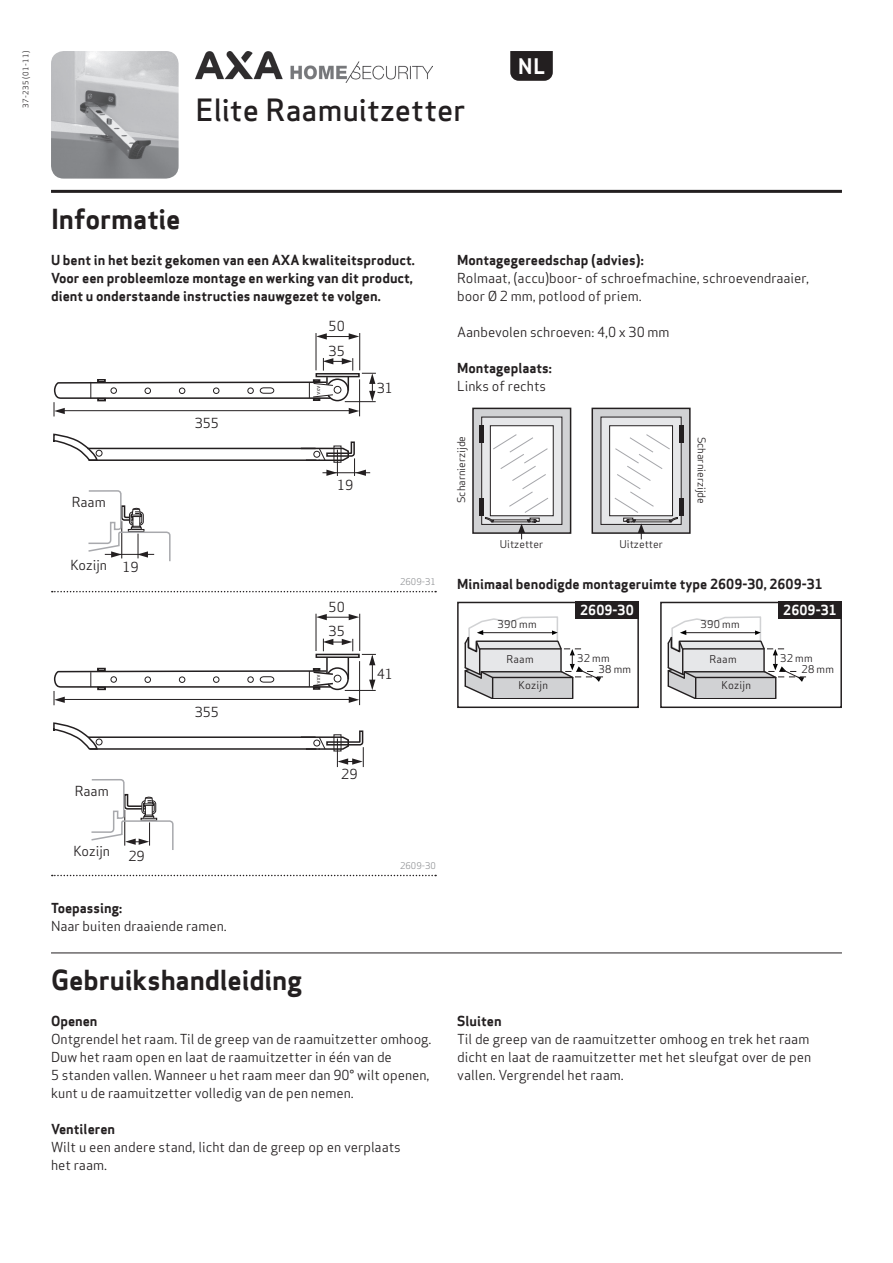
<style>
.page{position:relative;width:893px;height:1263px;background:#fff}
.page>*{position:absolute;margin:0;border:0;box-sizing:border-box;transform-origin:0 0}
.t1{font:500 30px "Apex Sans";letter-spacing:.005em;color:#231f20}
.t2{font:700 27px "Apex Sans";letter-spacing:-.005em;color:#231f20}
.t3{font:700 21px "Apex Sans";color:#fff}
.t4{font:13.5px/18px "Apex Sans";color:#231f20}
.t5{font:700 13.5px/18px "Apex Sans";color:#231f20}
.t6{font:13.5px "Apex Sans Book T";color:#231f20}
.t7{font:700 13.5px "Apex Sans";color:#fff}
.t8{font:10.5px "Apex Sans";color:#231f20}
.t9{font:9px "Apex Sans";color:#939598}
.t10{font:7.5px "Apex Sans";letter-spacing:.05em;color:#231f20}
</style>
<div class="page">
<hr style="left:51px;top:190px;width:791px;height:3px;background:#231f20">
<hr style="left:51px;top:952px;width:791px;height:1px;background:#231f20">
<img style="left:51px;top:51px;width:128px;height:128px">
<div style="left:96px;top:450px;width:6px;height:7px;border:1px solid #231f20;border-radius:50%"></div>
<hr style="left:87px;top:448px;width:229px;height:1px;background:#231f20">
<hr style="left:89px;top:459px;width:227px;height:2px;background:#231f20">
<svg style="left:53px;top:434px;width:46px;height:27px"></svg>
<hr style="left:316px;top:333px;width:1px;height:37px;background:#231f20">
<hr style="left:359px;top:333px;width:1px;height:37px;background:#231f20">
<hr style="left:322px;top:472px;width:48px;height:1px;background:#231f20">
<svg style="left:299px;top:441px;width:67px;height:35px"></svg>
<svg style="left:316px;top:333px;width:43px;height:7px"></svg>
<div style="left:334px;top:446px;width:7px;height:17px;border:1px solid #231f20"></div>
<svg style="left:53px;top:358px;width:323px;height:58px"></svg>
<div style="left:111px;top:387px;width:6px;height:7px;border:1px solid #231f20;border-radius:50%"></div>
<div style="left:247px;top:388px;width:7px;height:6px;border:1px solid #231f20;border-radius:50%"></div>
<svg style="left:88px;top:490px;width:83px;height:72px"></svg>
<hr style="left:88px;top:736px;width:228px;height:2px;background:#231f20">
<hr style="left:90px;top:748px;width:226px;height:2px;background:#231f20">
<svg style="left:53px;top:723px;width:49px;height:27px"></svg>
<hr style="left:316px;top:614px;width:1px;height:37px;background:#231f20">
<hr style="left:359px;top:614px;width:1px;height:37px;background:#231f20">
<svg style="left:299px;top:730px;width:65px;height:37px"></svg>
<svg style="left:316px;top:614px;width:43px;height:6px"></svg>
<div style="left:334px;top:734px;width:7px;height:17px;border:1px solid #231f20"></div>
<svg style="left:53px;top:639px;width:323px;height:66px"></svg>
<svg style="left:91px;top:779px;width:83px;height:71px"></svg>
<svg style="left:465px;top:616px;width:138px;height:83px"></svg>
<svg style="left:668px;top:616px;width:139px;height:83px"></svg>
<div style="left:575px;top:602px;width:64px;height:17px;background:#231f20"></div>
<div style="left:457px;top:602px;width:182px;height:106px;border:2px solid #231f20"></div>
<div style="left:660px;top:602px;width:182px;height:106px;border:2px solid #231f20"></div>
<div style="left:778px;top:602px;width:64px;height:17px;background:#231f20"></div>
<div style="left:473px;top:408px;width:98px;height:125px;background:#d1d2d4"></div>
<div style="left:472px;top:408px;width:99px;height:126px;border:2px solid #231f20"></div>
<div style="left:482px;top:417px;width:80px;height:107px;background:#e6e7e9"></div>
<div style="left:481px;top:417px;width:81px;height:108px;border:1px solid #231f20"></div>
<div style="left:490px;top:426px;width:63px;height:90px;background:#fff"></div>
<div style="left:490px;top:425px;width:64px;height:91px;border:1px solid #231f20"></div>
<div style="left:479px;top:426px;width:5px;height:17px;background:#231f20"></div>
<div style="left:479px;top:499px;width:5px;height:17px;background:#231f20"></div>
<div style="left:592px;top:408px;width:98px;height:125px;background:#d1d2d4"></div>
<div style="left:591px;top:408px;width:100px;height:126px;border:2px solid #231f20"></div>
<div style="left:601px;top:417px;width:80px;height:107px;background:#e6e7e9"></div>
<div style="left:601px;top:417px;width:81px;height:108px;border:1px solid #231f20"></div>
<div style="left:610px;top:426px;width:62px;height:90px;background:#fff"></div>
<div style="left:609px;top:425px;width:64px;height:91px;border:1px solid #231f20"></div>
<hr style="left:679px;top:426px;width:4px;height:17px;background:#231f20">
<hr style="left:679px;top:499px;width:4px;height:17px;background:#231f20">
<svg style="left:485px;top:434px;width:69px;height:106px"></svg>
<svg style="left:608px;top:434px;width:70px;height:106px"></svg>
<svg style="left:52px;top:591px;width:384px;height:1px"></svg>
<svg style="left:52px;top:875px;width:384px;height:1px"></svg>
<svg style="left:510px;top:51px;width:43px;height:30px"></svg>
<img style="left:196px;top:51px;width:236px;height:31px">
<p class="t10" style="left:20px;top:108px;width:59px;rotate:-90deg">37-235 (01-11)</p>
<h3 class="t3" style="left:518px;top:52px;width:29px">NL</h3>
<h1 class="t1" style="left:196px;top:84px;width:272px">Elite Raamuitzetter</h1>
<h2 class="t2" style="left:51px;top:201px;width:131px">Informatie</h2>
<p class="t5" style="left:51px;top:251px;width:365px">U bent in het bezit gekomen van een AXA kwaliteitsproduct.<br>Voor een probleemloze montage en werking van dit product, dient u onderstaande instructies nauwgezet te volgen.</p>
<p class="t6" style="left:329px;top:317px;width:18px">50</p>
<p class="t6" style="left:72px;top:493px;width:36px">Raam</p>
<p class="t6" style="left:70px;top:557px;width:38px">Kozijn</p>
<p class="t6" style="left:123px;top:559px;width:18px">19</p>
<p class="t6" style="left:195px;top:414px;width:26px">355</p>
<p class="t6" style="left:75px;top:782px;width:36px">Raam</p>
<p class="t6" style="left:73px;top:843px;width:38px">Kozijn</p>
<p class="t6" style="left:128px;top:847px;width:18px">29</p>
<p class="t6" style="left:195px;top:703px;width:26px">355</p>
<p class="t5" style="left:51px;top:899px;width:73px">Toepassing:</p>
<p class="t4" style="left:51px;top:915px;width:177px">Naar buiten draaiende ramen.</p>
<p class="t6" style="left:329px;top:342px;width:18px">35</p>
<p class="t6" style="left:377px;top:379px;width:18px">31</p>
<p class="t6" style="left:337px;top:476px;width:18px">19</p>
<p class="t6" style="left:329px;top:598px;width:18px">50</p>
<p class="t6" style="left:329px;top:623px;width:18px">35</p>
<p class="t9" style="left:400px;top:574px;width:37px">2609-31</p>
<p class="t6" style="left:377px;top:665px;width:18px">41</p>
<p class="t6" style="left:341px;top:765px;width:18px">29</p>
<p class="t9" style="left:400px;top:858px;width:37px">2609-30</p>
<h2 class="t2" style="left:51px;top:963px;width:253px">Gebruikshandleiding</h2>
<p class="t5" style="left:51px;top:1012px;width:48px">Openen</p>
<p class="t4" style="left:51px;top:1029px;width:382px">Ontgrendel het raam. Til de greep van de raamuitzetter omhoog.<br>Duw het raam open en laat de raamuitzetter in één van de<br>5 standen vallen. Wanneer u het raam meer dan 90° wilt openen, kunt u de raamuitzetter volledig van de pen nemen.</p>
<p class="t5" style="left:51px;top:1120px;width:66px">Ventileren</p>
<p class="t4" style="left:51px;top:1137px;width:351px">Wilt u een andere stand, licht dan de greep op en verplaats het raam.</p>
<p class="t5" style="left:457px;top:251px;width:188px">Montagegereedschap (advies):</p>
<p class="t4" style="left:457px;top:267px;width:353px">Rolmaat, (accu)boor- of schroefmachine, schroevendraaier, boor Ø 2 mm, potlood of priem.</p>
<p class="t4" style="left:457px;top:321px;width:214px">Aanbevolen schroeven: 4,0 x 30 mm</p>
<p class="t5" style="left:457px;top:359px;width:96px">Montageplaats:</p>
<p class="t4" style="left:457px;top:375px;width:91px">Links of rechts</p>
<p class="t8" style="left:453px;top:503px;width:69px;rotate:-90deg">Scharnierzijde</p>
<p class="t8" style="left:710px;top:437px;width:69px;rotate:90deg">Scharnierzijde</p>
<p class="t8" style="left:500px;top:536px;width:45px">Uitzetter</p>
<p class="t8" style="left:619px;top:536px;width:45px">Uitzetter</p>
<p class="t5" style="left:457px;top:575px;width:367px">Minimaal benodigde montageruimte type 2609-30, 2609-31</p>
<p class="t7" style="left:580px;top:602px;width:55px">2609-30</p>
<p class="t7" style="left:783px;top:602px;width:55px">2609-31</p>
<p class="t8" style="left:498px;top:615px;width:41px">390 mm</p>
<p class="t8" style="left:701px;top:615px;width:41px">390 mm</p>
<p class="t8" style="left:506px;top:650px;width:29px">Raam</p>
<p class="t8" style="left:709px;top:650px;width:29px">Raam</p>
<p class="t8" style="left:518px;top:677px;width:31px">Kozijn</p>
<p class="t8" style="left:721px;top:677px;width:31px">Kozijn</p>
<p class="t8" style="left:577px;top:649px;width:34px">32 mm</p>
<p class="t8" style="left:780px;top:649px;width:34px">32 mm</p>
<p class="t8" style="left:598px;top:660px;width:34px">38 mm</p>
<p class="t8" style="left:801px;top:660px;width:34px">28 mm</p>
<p class="t5" style="left:457px;top:1012px;width:46px">Sluiten</p>
<p class="t4" style="left:457px;top:1029px;width:356px">Til de greep van de raamuitzetter omhoog en trek het raam dicht en laat de raamuitzetter met het sleufgat over de pen vallen. Vergrendel het raam.</p>
</div>
